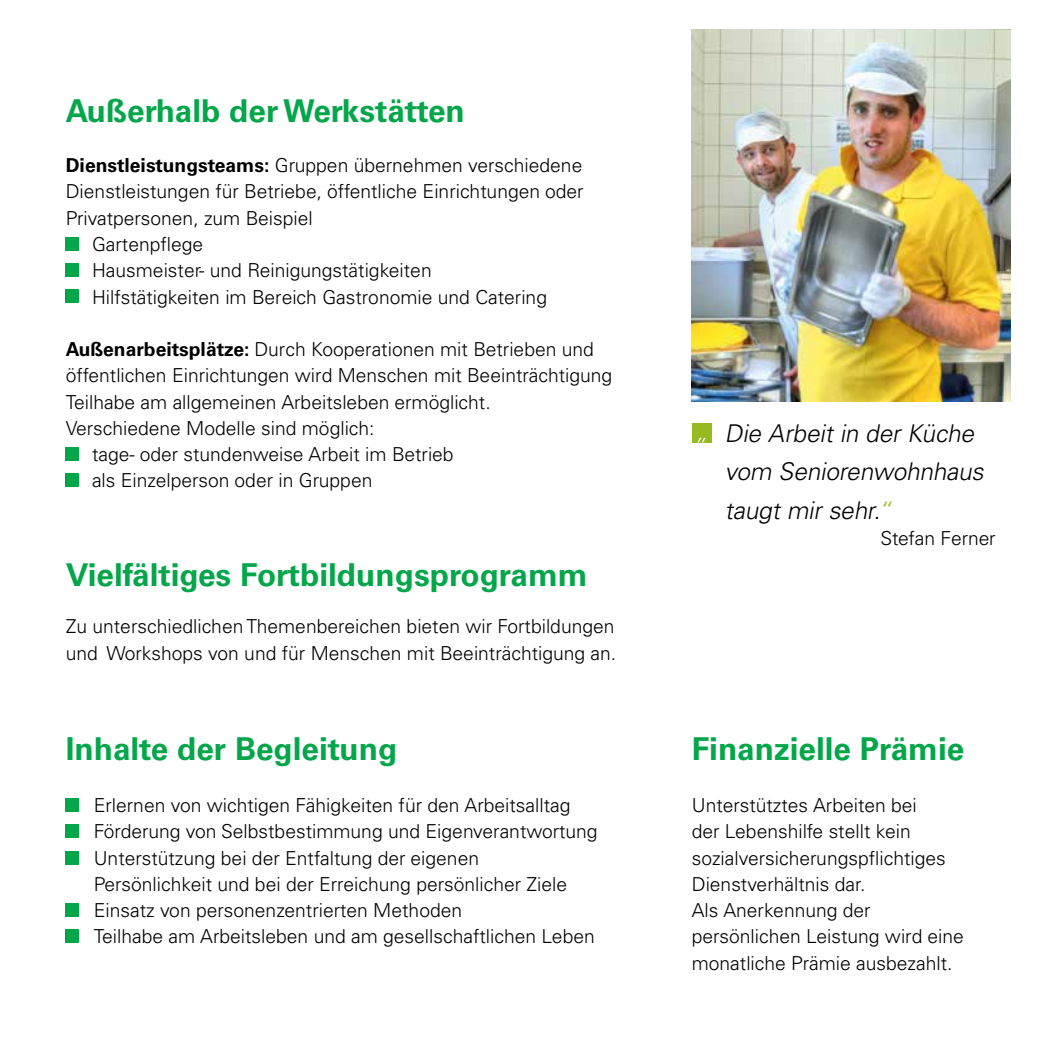
<style>
.page{position:relative;width:1042px;height:1042px;background:#fff}
.page>*{position:absolute;margin:0;border:0;box-sizing:border-box;transform-origin:0 0}
.t1{font:700 31.5px "Univers LT Pro 65";color:#04a64a}
.t2{font:italic 300 24.5px/38.5px "Univers LT Pro 45";color:#000}
.t3{font:300 19.25px/26.2px "Univers LT Pro 45";color:#000}
.s1{font-family:"Univers LT Pro 65";font-weight:700}
.s2{color:#95bb20}
</style>
<div class="page">
<img style="left:692px;top:30px;width:318px;height:372px">
<div style="left:692px;top:423px;width:19px;height:19px;background:#95bb20"></div>
<svg style="left:698px;top:438px;width:8px;height:4px"></svg>
<div style="left:66px;top:237px;width:13px;height:14px;background:#04a64a"></div>
<div style="left:66px;top:263px;width:13px;height:14px;background:#04a64a"></div>
<div style="left:66px;top:290px;width:13px;height:13px;background:#04a64a"></div>
<div style="left:66px;top:447px;width:13px;height:14px;background:#04a64a"></div>
<div style="left:66px;top:473px;width:13px;height:14px;background:#04a64a"></div>
<div style="left:66px;top:798px;width:13px;height:14px;background:#04a64a"></div>
<div style="left:66px;top:824px;width:13px;height:14px;background:#04a64a"></div>
<div style="left:66px;top:851px;width:13px;height:13px;background:#04a64a"></div>
<div style="left:66px;top:903px;width:13px;height:14px;background:#04a64a"></div>
<div style="left:66px;top:929px;width:13px;height:14px;background:#04a64a"></div>
<h1 class="t1" style="left:66px;top:92px;width:400px">Außerhalb der Werkstätten</h1>
<p class="t3" style="left:66px;top:152px;width:518px"><span class="s1">Dienstleistungsteams:</span> Gruppen übernehmen verschiedene</p>
<p class="t3" style="left:66px;top:178px;width:519px">Dienstleistungen für Betriebe, öffentliche Einrichtungen oder</p>
<p class="t3" style="left:66px;top:205px;width:249px">Privatpersonen, zum Beispiel</p>
<p class="t3" style="left:92px;top:231px;width:113px">Gartenpflege</p>
<p class="t3" style="left:92px;top:257px;width:341px">Hausmeister- und Reinigungstätigkeiten</p>
<p class="t3" style="left:92px;top:283px;width:456px">Hilfstätigkeiten im Bereich Gastronomie und Catering</p>
<p class="t3" style="left:66px;top:336px;width:530px"><span class="s1">Außenarbeitsplätze:</span> Durch Kooperationen mit Betrieben und</p>
<p class="t3" style="left:66px;top:362px;width:548px">öffentlichen Einrichtungen wird Menschen mit Beeinträchtigung</p>
<p class="t3" style="left:66px;top:388px;width:426px">Teilhabe am allgemeinen Arbeitsleben ermöglicht.</p>
<p class="t3" style="left:66px;top:415px;width:310px">Verschiedene Modelle sind möglich:</p>
<p class="t3" style="left:92px;top:441px;width:363px">tage- oder stundenweise Arbeit im Betrieb</p>
<p class="t3" style="left:92px;top:467px;width:282px">als Einzelperson oder in Gruppen</p>
<h1 class="t1" style="left:66px;top:556px;width:523px">Vielfältiges Fortbildungsprogramm</h1>
<p class="t3" style="left:66px;top:613px;width:552px">Zu unterschiedlichen Themenbereichen bieten wir Fortbildungen und Workshops von und für Menschen mit Beeinträchtigung an.</p>
<h1 class="t1" style="left:66px;top:730px;width:333px">Inhalte der Begleitung</h1>
<p class="t3" style="left:94px;top:792px;width:505px">Erlernen von wichtigen Fähigkeiten für den Arbeitsalltag Förderung von Selbstbestimmung und Eigenverantwortung Unterstützung bei der Entfaltung der eigenen Persönlichkeit und bei der Erreichung persönlicher Ziele Einsatz von personenzentrierten Methoden<br>Teilhabe am Arbeitsleben und am gesellschaftlichen Leben</p>
<p class="t2" style="left:725px;top:414px;width:266px">Die Arbeit in der Küche vom Seniorenwohnhaus taugt mir sehr.<span class="s2">“</span></p>
<p class="t3" style="left:880px;top:525px;width:117px">Stefan Ferner</p>
<h1 class="t1" style="left:692px;top:730px;width:274px">Finanzielle Prämie</h1>
<p class="t3" style="left:692px;top:792px;width:273px">Unterstütztes Arbeiten bei<br>der Lebenshilfe stellt kein sozialversicherungspflichtiges<br>Dienstverhältnis dar.<br>Als Anerkennung der persönlichen Leistung wird eine monatliche Prämie ausbezahlt.</p>
</div>
